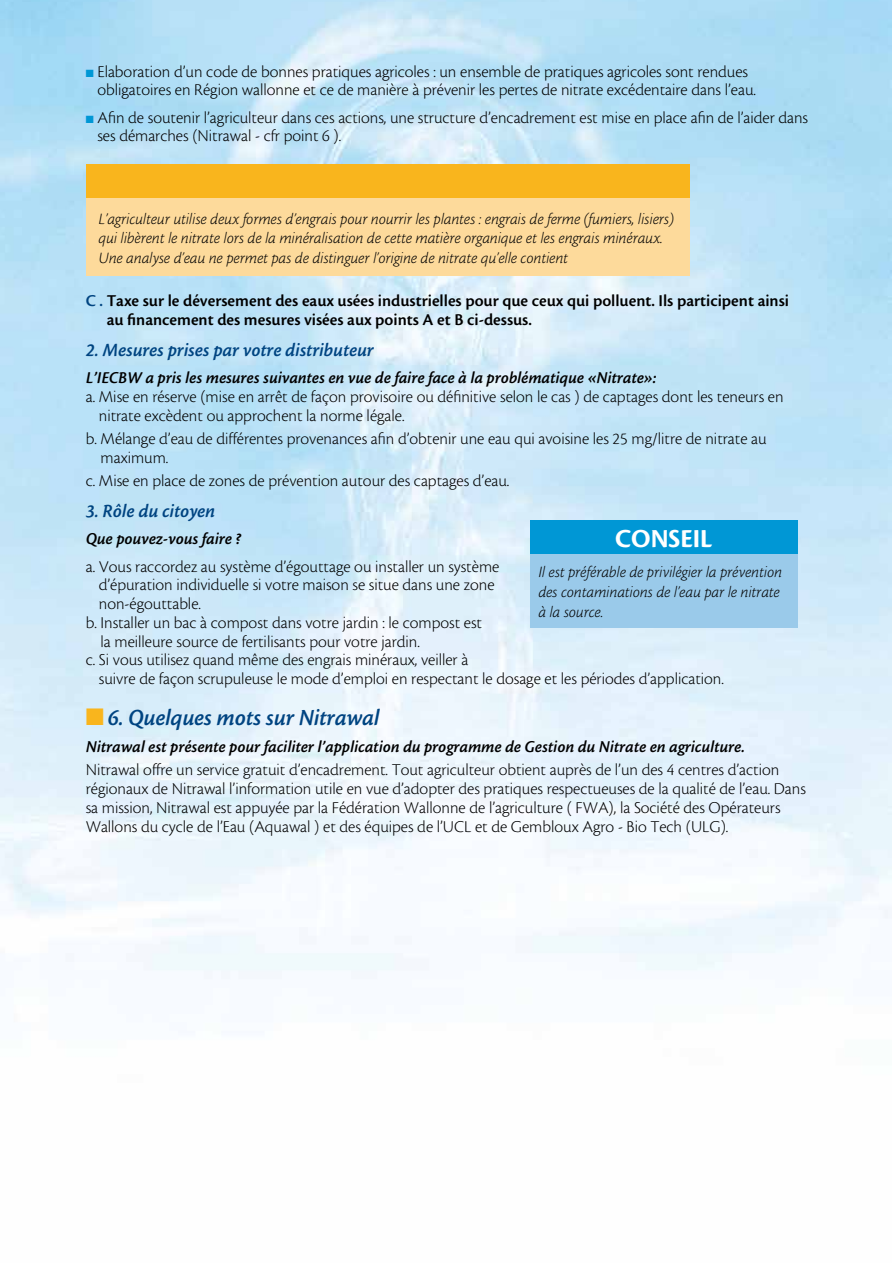
<style>
.page{position:relative;width:893px;height:1263px;background:#fff}
.page>*{position:absolute;margin:0;border:0;box-sizing:border-box;transform-origin:0 0}
.t1{font:27px "Cronos MM 700 18";color:#fff}
.t2{font:24px "Cronos MM It 574 16";color:#004481}
.t3{font:19.5px "Cronos MM It 574 13";color:#004481}
.t4{font:17.25px/18.8px "Cronos MM 250 11";color:#000}
.t5{font:17.25px "Cronos MM It 574 11";color:#000}
.t6{font:17.25px/18.8px "Cronos MM 574 11";color:#000}
.t7{font:16.5px/19.8px "Cronos MM It 250 11";color:#000}
.s1{color:#0097d5}
.s2{color:#004481}
.s3{color:#f9b51d}
</style>
<div class="page">
<div style="left:86px;top:164px;width:604px;height:34px;background:#f9b51d"></div>
<div style="left:86px;top:198px;width:604px;height:78px;background:#fdda9b"></div>
<div style="left:530px;top:520px;width:268px;height:34px;background:#0097d5"></div>
<div style="left:530px;top:554px;width:268px;height:74px;background:#9acaea"></div>
<p class="t4" style="left:97px;top:62px;width:660px;text-indent:-12px"><span class="s1">■</span> Elaboration d’un code de bonnes pratiques agricoles : un ensemble de pratiques agricoles sont rendues obligatoires en Région wallonne et ce de manière à prévenir les pertes de nitrate excédentaire dans l’eau.</p>
<p class="t4" style="left:97px;top:108px;width:712px;text-indent:-12px"><span class="s1">■</span> Afin de soutenir l’agriculteur dans ces actions, une structure d’encadrement est mise en place afin de l’aider dans ses démarches (Nitrawal - cfr point 6 ).</p>
<p class="t7" style="left:99px;top:209px;width:577px">L’agriculteur utilise deux formes d’engrais pour nourrir les plantes : engrais de ferme (fumiers, lisiers) qui libèrent le nitrate lors de la minéralisation de cette matière organique et les engrais minéraux.<br>Une analyse d’eau ne permet pas de distinguer l’origine de nitrate qu’elle contient</p>
<p class="t6" style="left:107px;top:291px;width:684px;text-indent:-21px"><span class="s2">C .</span> Taxe sur le déversement des eaux usées industrielles pour que ceux qui polluent. Ils participent ainsi au financement des mesures visées aux points A et B ci-dessus.</p>
<p class="t3" style="left:86px;top:339px;width:289px">2. Mesures prises par votre distributeur</p>
<p class="t5" style="left:86px;top:369px;width:572px">L’IECBW a pris les mesures suivantes en vue de faire face à la problématique «Nitrate»:</p>
<p class="t4" style="left:99px;top:388px;width:686px;text-indent:-13px">a. Mise en réserve (mise en arrêt de façon provisoire ou définitive selon le cas ) de captages dont les teneurs en nitrate excèdent ou approchent la norme légale.</p>
<p class="t4" style="left:101px;top:429px;width:668px;text-indent:-15px">b. Mélange d’eau de différentes provenances afin d’obtenir une eau qui avoisine les 25 mg/litre de nitrate au maximum.</p>
<p class="t4" style="left:86px;top:471px;width:425px">c. Mise en place de zones de prévention autour des captages d’eau.</p>
<p class="t3" style="left:86px;top:501px;width:131px">3. Rôle du citoyen</p>
<p class="t5" style="left:86px;top:530px;width:157px">Que pouvez-vous faire ?</p>
<p class="t4" style="left:86px;top:557px;width:415px">a. Vous raccordez au système d’égouttage ou installer un système</p>
<p class="t4" style="left:99px;top:576px;width:397px">d’épuration individuelle si votre maison se situe dans une zone</p>
<p class="t4" style="left:99px;top:595px;width:104px">non-égouttable.</p>
<p class="t4" style="left:86px;top:613px;width:398px">b. Installer un bac à compost dans votre jardin : le compost est</p>
<p class="t4" style="left:101px;top:632px;width:321px">la meilleure source de fertilisants pour votre jardin.</p>
<p class="t4" style="left:86px;top:651px;width:384px">c. Si vous utilisez quand même des engrais minéraux, veiller à</p>
<p class="t4" style="left:99px;top:670px;width:626px">suivre de façon scrupuleuse le mode d’emploi en respectant le dosage et les périodes d’application.</p>
<h2 class="t2" style="left:86px;top:705px;width:295px"><span class="s3">■</span> 6. Quelques mots sur Nitrawal</h2>
<p class="t5" style="left:86px;top:738px;width:660px">Nitrawal est présente pour faciliter l’application du programme de Gestion du Nitrate en agriculture.</p>
<p class="t4" style="left:86px;top:761px;width:722px">Nitrawal offre un service gratuit d’encadrement. Tout agriculteur obtient auprès de l’un des 4 centres d’action régionaux de Nitrawal l’information utile en vue d’adopter des pratiques respectueuses de la qualité de l’eau. Dans sa mission, Nitrawal est appuyée par la Fédération Wallonne de l’agriculture ( FWA), la Société des Opérateurs Wallons du cycle de l’Eau (Aquawal ) et des équipes de l’UCL et de Gembloux Agro - Bio Tech (ULG).</p>
<h1 class="t1" style="left:615px;top:525px;width:99px">CONSEIL</h1>
<p class="t7" style="left:538px;top:562px;width:245px">Il est préférable de privilégier la prévention des contaminations de l’eau par le nitrate à la source.</p>
</div>
